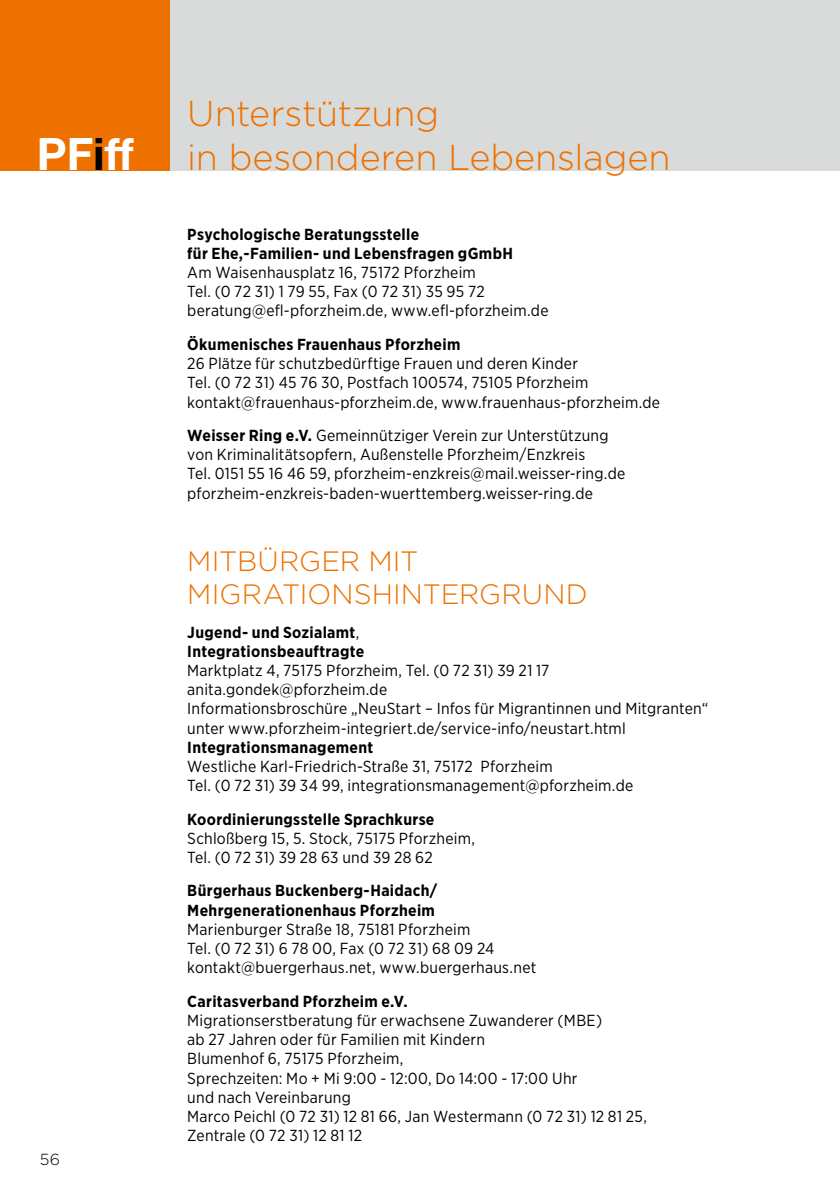
<style>
.page{position:relative;width:840px;height:1191px;background:#fff}
.page>*{position:absolute;margin:0;border:0;box-sizing:border-box;transform-origin:0 0}
.t1{font:700 44.8px "Helvetica Neue LT Std";color:#fff}
.t2{font:300 36px/44px "Gotham HTF";letter-spacing:-.005em;color:#ee7100}
.t3{font:300 28px/33px "Gotham HTF";color:#ee7100}
.t4{font:16px/19.2px "Gotham Narrow";letter-spacing:.015em;color:#000}
.t5{font:700 16px/19.2px "Gotham Narrow";letter-spacing:.02em;color:#000}
.t6{font:300 16px "Gotham HTF";color:#000}
.s1{color:#000}
.s2{font-weight:700}
.s3{font-weight:400}
</style>
<div class="page">
<div style="left:0;top:0;width:170px;height:170px;background:#ee7100"></div>
<div style="left:170px;top:0;width:669px;height:170px;background:#d9dada"></div>
<h1 class="t1" style="left:37px;top:127px;width:98px">PF<span class="s1">i</span>ff</h1>
<p class="t6" style="left:40px;top:1150px;width:22px">56</p>
<h2 class="t2" style="left:187px;top:91px;width:484px">Unterstützung<br>in besonderen Lebenslagen</h2>
<p class="t5" style="left:187px;top:224px;width:327px">Psychologische Beratungsstelle<br>für Ehe,-Familien- und Lebensfragen gGmbH</p>
<p class="t4" style="left:187px;top:262px;width:362px">Am Waisenhausplatz 16, 75172 Pforzheim<br>Tel. (0 72 31) 1 79 55, Fax (0 72 31) 35 95 72 beratung@efl-pforzheim.de, www.efl-pforzheim.de</p>
<p class="t5" style="left:187px;top:334px;width:274px">Ökumenisches Frauenhaus Pforzheim</p>
<p class="t4" style="left:187px;top:353px;width:474px">26 Plätze für schutzbedürftige Frauen und deren Kinder<br>Tel. (0 72 31) 45 76 30, Postfach 100574, 75105 Pforzheim kontakt@frauenhaus-pforzheim.de, www.frauenhaus-pforzheim.de</p>
<p class="t4" style="left:187px;top:425px;width:439px"><span class="s2">Weisser Ring e.V.</span> Gemeinnütziger Verein zur Unterstützung von Kriminalitätsopfern, Außenstelle Pforzheim/Enzkreis<br>Tel. 0151 55 16 46 59, pforzheim-enzkreis@mail.weisser-ring.de pforzheim-enzkreis-baden-wuerttemberg.weisser-ring.de</p>
<h3 class="t3" style="left:187px;top:544px;width:401px">MITBÜRGER MIT<br>MIGRATIONSHINTERGRUND</h3>
<p class="t5" style="left:187px;top:622px;width:179px">Jugend- und Sozialamt<span class="s3">,<br></span>Integrationsbeauftragte</p>
<p class="t4" style="left:187px;top:660px;width:522px">Marktplatz 4, 75175 Pforzheim, Tel. (0 72 31) 39 21 17 anita.gondek@pforzheim.de<br>Informationsbroschüre „NeuStart – Infos für Migrantinnen und Mitgranten“ unter www.pforzheim-integriert.de/service-info/neustart.html</p>
<p class="t5" style="left:187px;top:737px;width:187px">Integrationsmanagement</p>
<p class="t4" style="left:187px;top:756px;width:447px">Westliche Karl-Friedrich-Straße 31, 75172 Pforzheim<br>Tel. (0 72 31) 39 34 99, integrationsmanagement@pforzheim.de</p>
<p class="t5" style="left:187px;top:809px;width:248px">Koordinierungsstelle Sprachkurse</p>
<p class="t4" style="left:187px;top:828px;width:289px">Schloßberg 15, 5. Stock, 75175 Pforzheim,<br>Tel. (0 72 31) 39 28 63 und 39 28 62</p>
<p class="t5" style="left:187px;top:881px;width:251px">Bürgerhaus Buckenberg-Haidach/<br>Mehrgenerationenhaus Pforzheim</p>
<p class="t4" style="left:187px;top:919px;width:350px">Marienburger Straße 18, 75181 Pforzheim<br>Tel. (0 72 31) 6 78 00, Fax (0 72 31) 68 09 24 kontakt@buergerhaus.net, www.buergerhaus.net</p>
<p class="t5" style="left:187px;top:991px;width:222px">Caritasverband Pforzheim e.V.</p>
<p class="t4" style="left:187px;top:1010px;width:461px">Migrationserstberatung für erwachsene Zuwanderer (MBE)<br>ab 27 Jahren oder für Familien mit Kindern<br>Blumenhof 6, 75175 Pforzheim,<br>Sprechzeiten: Mo + Mi 9:00 - 12:00, Do 14:00 - 17:00 Uhr<br>und nach Vereinbarung<br>Marco Peichl (0 72 31) 12 81 66, Jan Westermann (0 72 31) 12 81 25, Zentrale (0 72 31) 12 81 12</p>
</div>
